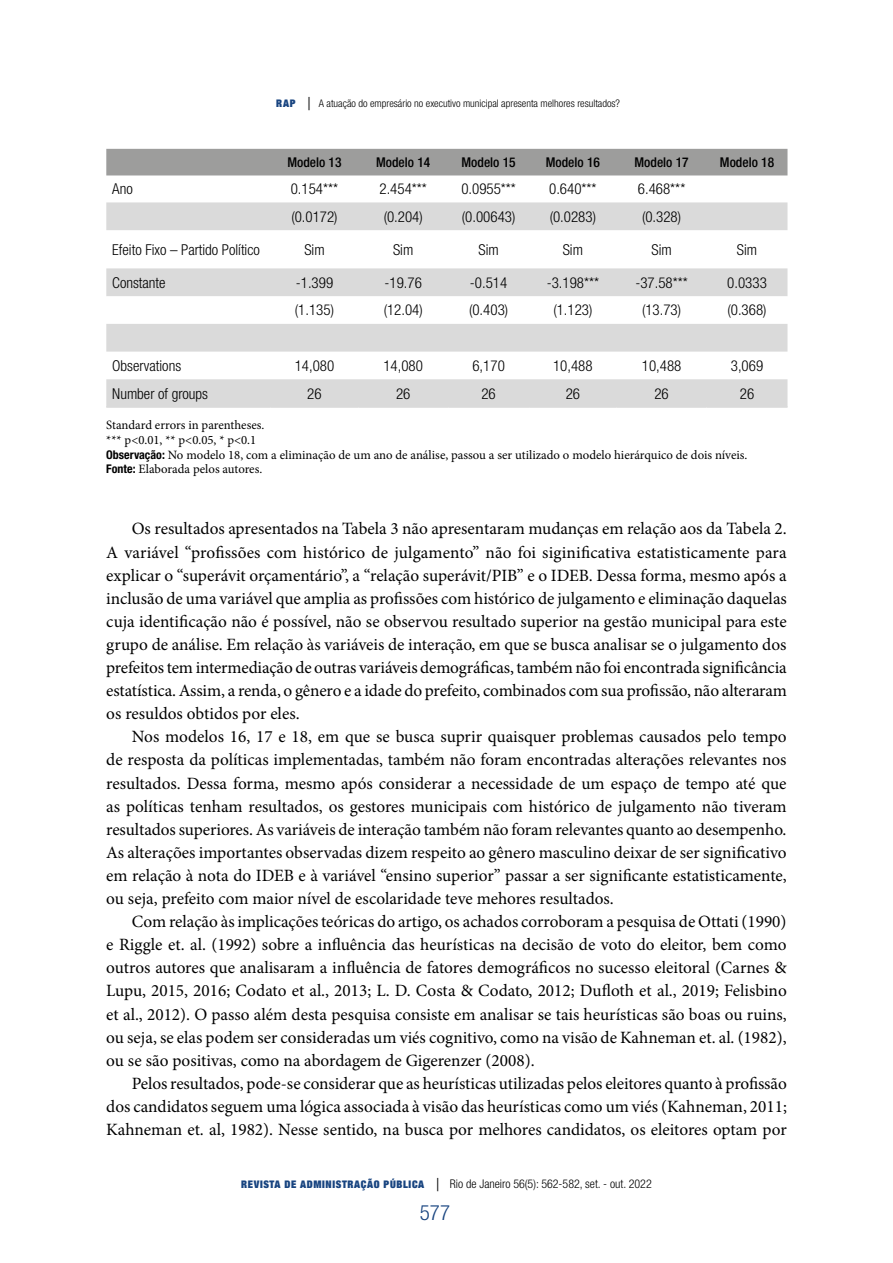
<style>
.page{position:relative;width:893px;height:1263px;background:#fff}
.page>*{position:absolute;margin:0;border:0;box-sizing:border-box;transform-origin:0 0}
.t1{font:300 condensed 21px "Helvetica Neue LT Std";color:#184480}
.t2{font:17.25px/23.1px "Minion Pro";letter-spacing:-.005em;color:#000;text-align:justify}
.t3{font:300 condensed 15px "Helvetica Neue LT Std";color:#000}
.t4{font:500 condensed 13.5px "Helvetica Neue LT Std";color:#000}
.t5{font:12.75px/14.7px "Minion Pro";color:#000}
.t6{font:300 condensed 12px "Helvetica Neue LT Std";color:#000}
.t7{font:300 condensed 10.5px "Helvetica Neue LT Std";color:#000}
.s1{font-family:"Helvetica Neue";font-weight:900;font-stretch:expanded;color:#184480}
.s2{font-size:18px}
.s3{font-family:"Helvetica Neue LT Std";font-weight:700;font-stretch:condensed;font-size:12px}
.s4{font-family:"Helvetica Neue";font-weight:900;font-stretch:expanded;font-size:10.5px;color:#184480}
</style>
<div class="page">
<div style="left:106px;top:149px;width:681px;height:26px;background:#9d9d9c"></div>
<svg style="left:106px;top:202px;width:681px;height:204px;fill:#dadada"></svg>
<hr style="left:106px;top:406px;width:165px;height:2px;background:#dadada">
<hr style="left:271px;top:406px;width:87px;height:2px;background:#dadada">
<hr style="left:358px;top:406px;width:90px;height:2px;background:#dadada">
<hr style="left:448px;top:406px;width:81px;height:2px;background:#dadada">
<hr style="left:529px;top:406px;width:88px;height:2px;background:#dadada">
<hr style="left:617px;top:406px;width:90px;height:2px;background:#dadada">
<hr style="left:707px;top:406px;width:80px;height:2px;background:#dadada">
<p class="t7" style="left:276px;top:98px;width:345px"><span class="s1">RAP</span> <span class="s2">|</span> A atuação do empresário no executivo municipal apresenta melhores resultados?</p>
<p class="t4" style="left:287px;top:154px;width:56px">Modelo 13</p>
<p class="t4" style="left:376px;top:154px;width:56px">Modelo 14</p>
<p class="t4" style="left:462px;top:154px;width:56px">Modelo 15</p>
<p class="t4" style="left:546px;top:154px;width:56px">Modelo 16</p>
<p class="t4" style="left:634px;top:154px;width:56px">Modelo 17</p>
<p class="t4" style="left:720px;top:154px;width:56px">Modelo 18</p>
<p class="t3" style="left:112px;top:180px;width:22px">Ano</p>
<p class="t3" style="left:291px;top:180px;width:49px">0.154***</p>
<p class="t3" style="left:379px;top:180px;width:49px">2.454***</p>
<p class="t3" style="left:461px;top:180px;width:56px">0.0955***</p>
<p class="t3" style="left:549px;top:180px;width:49px">0.640***</p>
<p class="t3" style="left:638px;top:180px;width:49px">6.468***</p>
<p class="t3" style="left:291px;top:208px;width:48px">(0.0172)</p>
<p class="t3" style="left:384px;top:208px;width:41px">(0.204)</p>
<p class="t3" style="left:462px;top:208px;width:55px">(0.00643)</p>
<p class="t3" style="left:550px;top:208px;width:48px">(0.0283)</p>
<p class="t3" style="left:642px;top:208px;width:41px">(0.328)</p>
<p class="t3" style="left:112px;top:241px;width:149px">Efeito Fixo – Partido Político</p>
<p class="t3" style="left:304px;top:241px;width:22px">Sim</p>
<p class="t3" style="left:393px;top:241px;width:22px">Sim</p>
<p class="t3" style="left:478px;top:241px;width:22px">Sim</p>
<p class="t3" style="left:563px;top:241px;width:22px">Sim</p>
<p class="t3" style="left:651px;top:241px;width:22px">Sim</p>
<p class="t3" style="left:737px;top:241px;width:22px">Sim</p>
<p class="t3" style="left:112px;top:274px;width:55px">Constante</p>
<p class="t3" style="left:296px;top:274px;width:39px">-1.399</p>
<p class="t3" style="left:385px;top:274px;width:39px">-19.76</p>
<p class="t3" style="left:470px;top:274px;width:39px">-0.514</p>
<p class="t3" style="left:547px;top:274px;width:54px">-3.198***</p>
<p class="t3" style="left:635px;top:274px;width:54px">-37.58***</p>
<p class="t3" style="left:727px;top:274px;width:41px">0.0333</p>
<p class="t3" style="left:295px;top:301px;width:41px">(1.135)</p>
<p class="t3" style="left:384px;top:301px;width:41px">(12.04)</p>
<p class="t3" style="left:469px;top:301px;width:41px">(0.403)</p>
<p class="t3" style="left:553px;top:301px;width:41px">(1.123)</p>
<p class="t3" style="left:642px;top:301px;width:41px">(13.73)</p>
<p class="t3" style="left:727px;top:301px;width:41px">(0.368)</p>
<p class="t3" style="left:112px;top:357px;width:70px">Observations</p>
<p class="t3" style="left:295px;top:357px;width:41px">14,080</p>
<p class="t3" style="left:383px;top:357px;width:41px">14,080</p>
<p class="t3" style="left:472px;top:357px;width:34px">6,170</p>
<p class="t3" style="left:553px;top:357px;width:41px">10,488</p>
<p class="t3" style="left:642px;top:357px;width:41px">10,488</p>
<p class="t3" style="left:731px;top:357px;width:34px">3,069</p>
<p class="t3" style="left:112px;top:385px;width:97px">Number of groups</p>
<p class="t3" style="left:307px;top:385px;width:16px">26</p>
<p class="t3" style="left:396px;top:385px;width:16px">26</p>
<p class="t3" style="left:481px;top:385px;width:16px">26</p>
<p class="t3" style="left:566px;top:385px;width:16px">26</p>
<p class="t3" style="left:654px;top:385px;width:16px">26</p>
<p class="t3" style="left:740px;top:385px;width:16px">26</p>
<p class="t5" style="left:106px;top:418px;width:643px">Standard errors in parentheses.<br>*** p&lt;0.01, ** p&lt;0.05, * p&lt;0.1<br><span class="s3">Observação:</span> No modelo 18, com a eliminação de um ano de análise, passou a ser utilizado o modelo hierárquico de dois níveis.<br><span class="s3">Fonte:</span> Elaborada pelos autores.</p>
<p class="t2" style="left:106px;top:517px;width:682px;text-indent:26px">Os resultados apresentados na Tabela 3 não apresentaram mudanças em relação aos da Tabela 2.<br>A variável “profissões com histórico de julgamento” não foi siginificativa estatisticamente para explicar o “superávit orçamentário”, a “relação superávit/PIB” e o IDEB. Dessa forma, mesmo após a inclusão de uma variável que amplia as profissões com histórico de julgamento e eliminação daquelas cuja identificação não é possível, não se observou resultado superior na gestão municipal para este grupo de análise. Em relação às variáveis de interação, em que se busca analisar se o julgamento dos prefeitos tem intermediação de outras variáveis demográficas, também não foi encontrada significância estatística. Assim, a renda, o gênero e a idade do prefeito, combinados com sua profissão, não alteraram os resuldos obtidos por eles.</p>
<p class="t2" style="left:106px;top:725px;width:682px;text-indent:26px">Nos modelos 16, 17 e 18, em que se busca suprir quaisquer problemas causados pelo tempo de resposta da políticas implementadas, também não foram encontradas alterações relevantes nos resultados. Dessa forma, mesmo após considerar a necessidade de um espaço de tempo até que as políticas tenham resultados, os gestores municipais com histórico de julgamento não tiveram resultados superiores. As variáveis de interação também não foram relevantes quanto ao desempenho.<br>As alterações importantes observadas dizem respeito ao gênero masculino deixar de ser significativo em relação à nota do IDEB e à variável “ensino superior” passar a ser significante estatisticamente, ou seja, prefeito com maior nível de escolaridade teve mehores resultados.</p>
<p class="t2" style="left:106px;top:910px;width:682px;text-indent:26px">Com relação às implicações teóricas do artigo, os achados corroboram a pesquisa de Ottati (1990) e Riggle et. al. (1992) sobre a influência das heurísticas na decisão de voto do eleitor, bem como outros autores que analisaram a influência de fatores demográficos no sucesso eleitoral (Carnes &amp; Lupu, 2015, 2016; Codato et al., 2013; L. D. Costa &amp; Codato, 2012; Dufloth et al., 2019; Felisbino et al., 2012). O passo além desta pesquisa consiste em analisar se tais heurísticas são boas ou ruins, ou seja, se elas podem ser consideradas um viés cognitivo, como na visão de Kahneman et. al. (1982), ou se são positivas, como na abordagem de Gigerenzer (2008).</p>
<p class="t2" style="left:106px;top:1072px;width:682px;text-indent:26px">Pelos resultados, pode-se considerar que as heurísticas utilizadas pelos eleitores quanto à profissão dos candidatos seguem uma lógica associada à visão das heurísticas como um viés (Kahneman, 2011; Kahneman et. al, 1982). Nesse sentido, na busca por melhores candidatos, os eleitores optam por</p>
<p class="t6" style="left:241px;top:1176px;width:412px"><span class="s4">REVISTA DE ADMINISTRAÇÃO PÚBLICA</span> <span class="s2">|</span> Rio de Janeiro 56(5): 562-582, set. - out. 2022</p>
<p class="t1" style="left:420px;top:1200px;width:32px">577</p>
</div>
